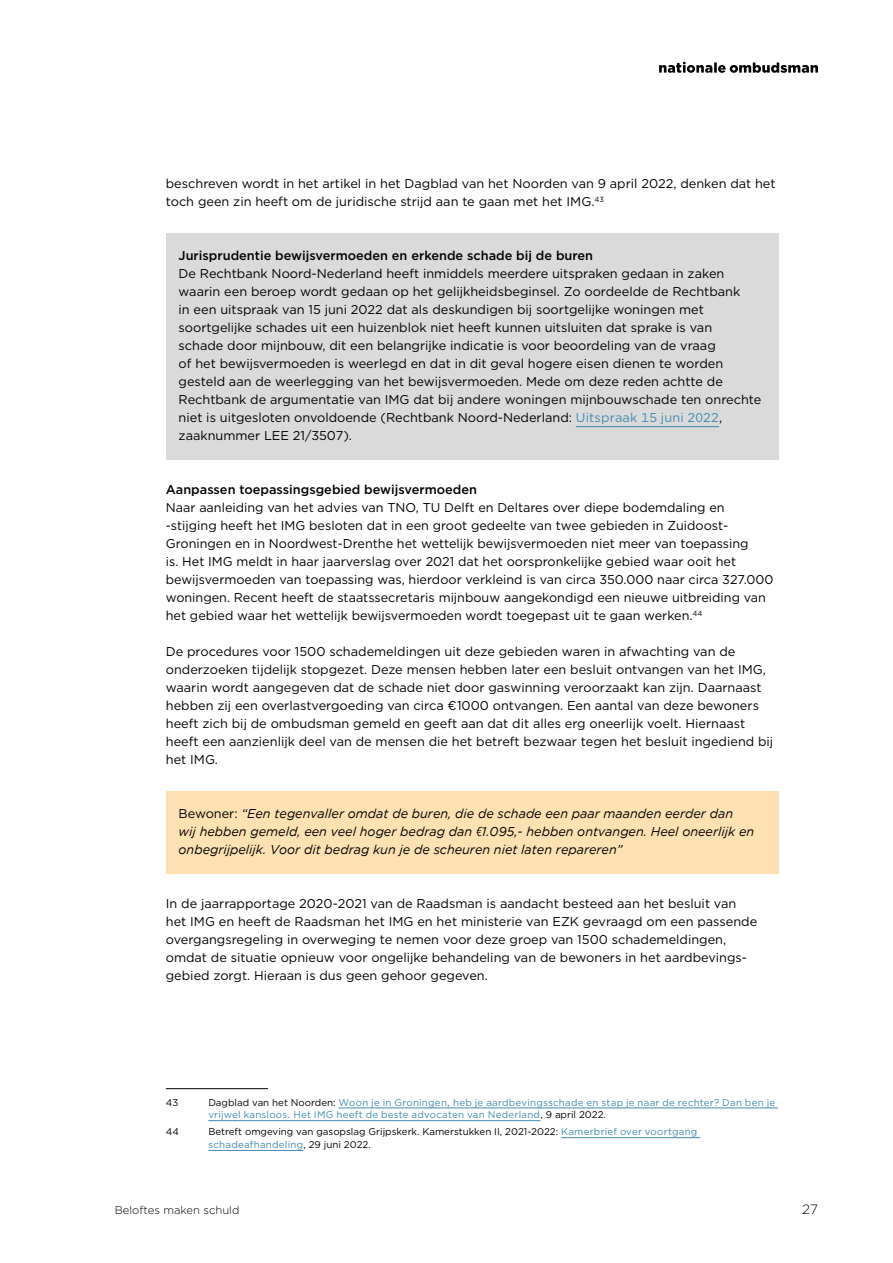
<style>
.page{position:relative;width:893px;height:1263px;background:#fff}
.page>*{position:absolute;margin:0;border:0;box-sizing:border-box;transform-origin:0 0}
.t1{font:300 13.5px "Gotham";color:#000}
.P_05__Binnenwerk_-_bodycopy_8_5_12pt{font:12.75px/18px "Gotham";color:#000}
.P_Kadertekst_Brood_Zwart_20{font:12.75px/18px "Gotham";color:#000}
.P_Kadertekst_Brood_Oranje_H3_2{font:italic 12.75px/18px "Gotham";color:#000}
.P_Kadertekst_Brood_Zwart_20-2{font:500 12.75px "Gotham";color:#000}
.H4_04__Binnenwerk_-_Subalinea_kopjes_8_5{font:500 12.75px "Gotham";color:#000}
.t2{font:300 11.25px "Gotham";color:#000}
.Binnenwerk_-_Voetnoten_6_5_8_5pt{font:9.75px/12.8px "Gotham";letter-spacing:.02em;color:#408ab1}
.Binnenwerk_-_Voetnoten_6_5_8_5pt-2{font:9.75px/12.8px "Gotham";color:#000}
.s1{color:#408ab1}
.s2{font-style:normal}
.s3{font-family:"Avenir";font-weight:300}
.s4{color:#000}
</style>
<div class="page">
<svg style="left:659px;top:62px;width:159px;height:11px"></svg>
<div style="left:166px;top:233px;width:612px;height:47px;background:#dadada"></div>
<div style="left:166px;top:251px;width:612px;height:209px;background:#dadada"></div>
<hr style="left:576px;top:426px;width:143px;height:1px;background:#408ab1">
<div style="left:166px;top:791px;width:612px;height:83px;background:#fde1b3"></div>
<hr style="left:166px;top:1088px;width:102px;height:1px;background:#000">
<hr style="left:339px;top:1107px;width:439px;height:1px;background:#408ab1">
<hr style="left:208px;top:1120px;width:332px;height:1px;background:#408ab1">
<hr style="left:561px;top:1137px;width:139px;height:1px;background:#408ab1">
<hr style="left:208px;top:1150px;width:95px;height:1px;background:#408ab1">
<p class="P_05__Binnenwerk_-_bodycopy_8_5_12pt" style="left:166px;top:174px;width:611px">beschreven wordt in het artikel in het Dagblad van het Noorden van 9 april 2022, denken dat het toch geen zin heeft om de juridische strijd aan te gaan met het IMG.<sup>43</sup></p>
<p class="P_Kadertekst_Brood_Zwart_20-2" style="left:179px;top:247px;width:416px">Jurisprudentie bewijsvermoeden en erkende schade bij de buren</p>
<p class="P_Kadertekst_Brood_Zwart_20" style="left:179px;top:264px;width:584px">De Rechtbank Noord-Nederland heeft inmiddels meerdere uitspraken gedaan in zaken waarin een beroep wordt gedaan op het gelijkheidsbeginsel. Zo oordeelde de Rechtbank<br>in een uitspraak van 15 juni 2022 dat als deskundigen bij soortgelijke woningen met soortgelijke schades uit een huizenblok niet heeft kunnen uitsluiten dat sprake is van<br>schade door mijnbouw, dit een belangrijke indicatie is voor beoordeling van de vraag<br>of het bewijsvermoeden is weerlegd en dat in dit geval hogere eisen dienen te worden gesteld aan de weerlegging van het bewijsvermoeden. Mede om deze reden achtte de Rechtbank de argumentatie van IMG dat bij andere woningen mijnbouwschade ten onrechte niet is uitgesloten onvoldoende (Rechtbank Noord-Nederland: <span class="s1">Uitspraak 15 juni 2022</span>, zaaknummer LEE 21/3507).</p>
<h4 class="H4_04__Binnenwerk_-_Subalinea_kopjes_8_5" style="left:166px;top:481px;width:313px">Aanpassen toepassingsgebied bewijsvermoeden</h4>
<p class="P_05__Binnenwerk_-_bodycopy_8_5_12pt" style="left:166px;top:498px;width:609px">Naar aanleiding van het advies van TNO, TU Delft en Deltares over diepe bodemdaling en -stijging heeft het IMG besloten dat in een groot gedeelte van twee gebieden in Zuidoost-Groningen en in Noordwest-Drenthe het wettelijk bewijsvermoeden niet meer van toepassing<br>is. Het IMG meldt in haar jaarverslag over 2021 dat het oorspronkelijke gebied waar ooit het bewijsvermoeden van toepassing was, hierdoor verkleind is van circa 350.000 naar circa 327.000 woningen. Recent heeft de staatssecretaris mijnbouw aangekondigd een nieuwe uitbreiding van het gebied waar het wettelijk bewijsvermoeden wordt toegepast uit te gaan werken.<sup>44</sup></p>
<p class="P_05__Binnenwerk_-_bodycopy_8_5_12pt" style="left:166px;top:642px;width:609px">De procedures voor 1500 schademeldingen uit deze gebieden waren in afwachting van de onderzoeken tijdelijk stopgezet. Deze mensen hebben later een besluit ontvangen van het IMG, waarin wordt aangegeven dat de schade niet door gaswinning veroorzaakt kan zijn. Daarnaast hebben zij een overlastvergoeding van circa €1000 ontvangen. Een aantal van deze bewoners heeft zich bij de ombudsman gemeld en geeft aan dat dit alles erg oneerlijk voelt. Hiernaast heeft een aanzienlijk deel van de mensen die het betreft bezwaar tegen het besluit ingediend bij het IMG.</p>
<p class="P_Kadertekst_Brood_Oranje_H3_2" style="left:179px;top:805px;width:577px"><span class="s2">Bewoner:</span> “Een tegenvaller omdat de buren, die de schade een paar maanden eerder dan<br>wij hebben gemeld, een veel hoger bedrag dan <span class="s3">€</span>1.095,- hebben ontvangen. Heel oneerlijk en onbegrijpelijk. Voor dit bedrag kun je de scheuren niet laten repareren”</p>
<p class="P_05__Binnenwerk_-_bodycopy_8_5_12pt" style="left:166px;top:894px;width:593px">In de jaarrapportage 2020-2021 van de Raadsman is aandacht besteed aan het besluit van het IMG en heeft de Raadsman het IMG en het ministerie van EZK gevraagd om een passende overgangsregeling in overweging te nemen voor deze groep van 1500 schademeldingen, omdat de situatie opnieuw voor ongelijke behandeling van de bewoners in het aardbevings&shy;gebied zorgt. Hieraan is dus geen gehoor gegeven.</p>
<p class="Binnenwerk_-_Voetnoten_6_5_8_5pt-2" style="left:166px;top:1095px;width:14px">43</p>
<p class="Binnenwerk_-_Voetnoten_6_5_8_5pt" style="left:208px;top:1095px;width:568px"><span class="s4">Dagblad van het Noorden:</span> Woon je in Groningen, heb je aardbevingsschade en stap je naar de rechter? Dan ben je vrijwel kansloos. Het IMG heeft de beste advocaten van Nederland<span class="s4">, 9 april 2022.</span></p>
<p class="Binnenwerk_-_Voetnoten_6_5_8_5pt-2" style="left:166px;top:1125px;width:15px">44</p>
<p class="Binnenwerk_-_Voetnoten_6_5_8_5pt-2" style="left:208px;top:1125px;width:490px">Betreft omgeving van gasopslag Grijpskerk. Kamerstukken II, 2021-2022: <span class="s1">Kamerbrief over voortgang schadeafhandeling</span>, 29 juni 2022.</p>
<p class="t2" style="left:115px;top:1203px;width:126px">Beloftes maken schuld</p>
<p class="t1" style="left:802px;top:1201px;width:17px">27</p>
</div>
